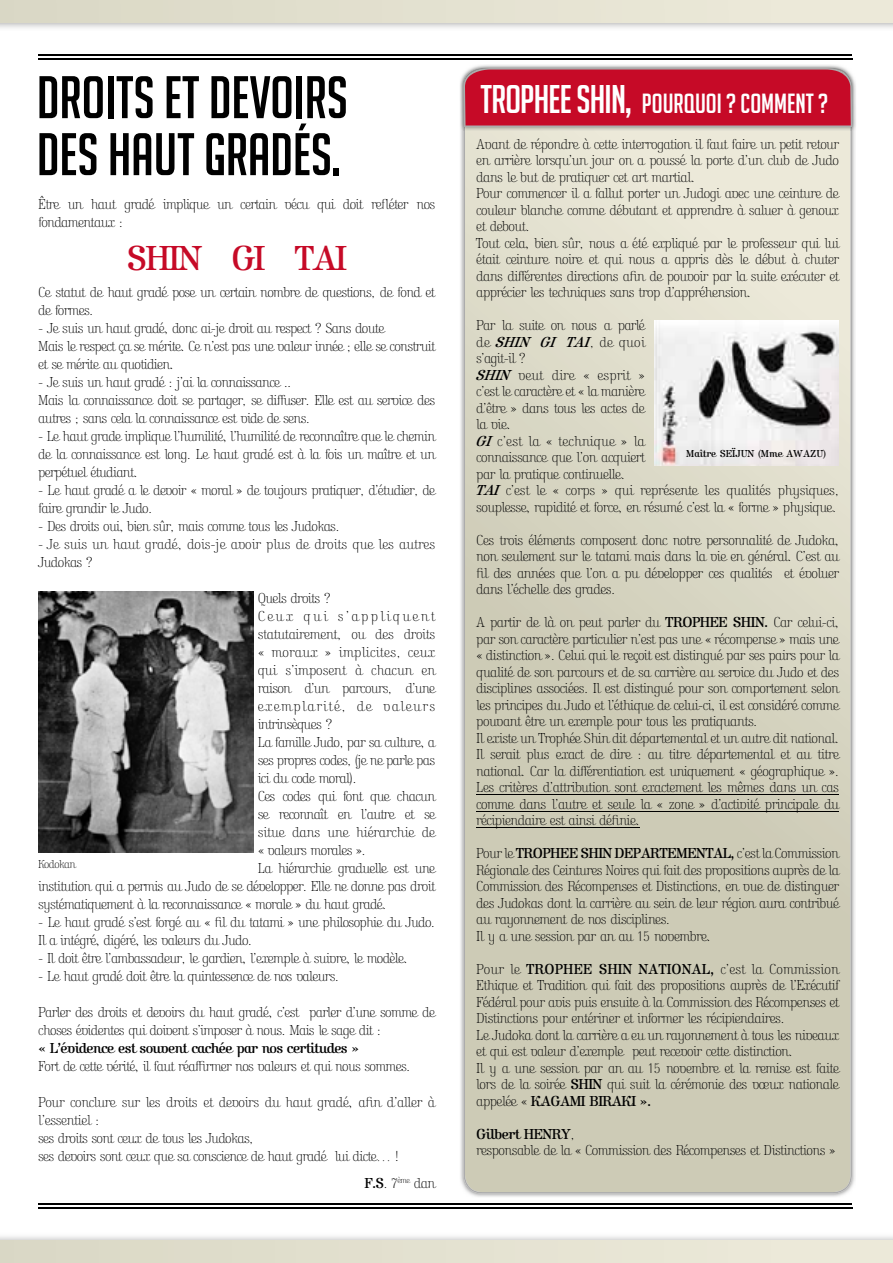
<style>
.page{position:relative;width:893px;height:1263px;background:#fff}
.page>*{position:absolute;margin:0;border:0;box-sizing:border-box;transform-origin:0 0}
.t1{font:58.5px/57px "Big Noodle Titling";color:#000}
.t2{font:36px "Kursivschrift Stehend";letter-spacing:-.045em;color:#c60a27}
.t3{font:27px "Big Noodle Titling";color:#fff}
.t4{font:15px/16.5px "Kursivschrift Steh Har";letter-spacing:-.035em;color:#000}
.t5{font:15px/33px "Kursivschrift Stehend";letter-spacing:-.035em;color:#000}
.t6{font:15px/18px "Kursivschrift Steh Har";letter-spacing:-.005em;color:#000}
.t7{font:15px "Kursivschrift Steh Har";letter-spacing:.015em;color:#000}
.t8{font:15px "Kursivschrift Steh Har";letter-spacing:.095em;color:#000}
.t9{font:15px "Kursivschrift Steh Har";letter-spacing:.155em;color:#000}
.t10{font:12px "Kursivschrift Steh Har";letter-spacing:-.045em;color:#000}
.t11{font:10.5px "Kursivschrift Stehend";letter-spacing:-.005em;color:#000}
.s1{font-family:"Kursivschrift Stehend"}
.s2{font-size:39px}
.s3{font-family:"Kursivschrift Liegend"}
.s4{font-family:"Kursivschrift Steh Har"}
</style>
<div class="page">
<div style="left:0;top:0;width:893px;height:23px;background:#e4e2d1"></div>
<div style="left:0;top:1241px;width:893px;height:22px;background:#e4e2d1"></div>
<hr style="left:38px;top:54px;width:813px;height:2px;background:#000">
<hr style="left:38px;top:1203px;width:813px;height:1px;background:#000">
<hr style="left:38px;top:58px;width:815px;height:2px;background:#000">
<hr style="left:38px;top:1207px;width:815px;height:2px;background:#000">
<svg style="left:463px;top:131px;width:389px;height:1062px;background:#d5d3c0"></svg>
<img style="left:460px;top:65px;width:396px;height:66px">
<img style="left:463px;top:127px;width:389px;height:4px">
<svg style="left:463px;top:68px;width:389px;height:59px;background:#c41530"></svg>
<hr style="left:476px;top:794px;width:363px;height:1px;background:#000">
<hr style="left:476px;top:811px;width:363px;height:1px;background:#000">
<hr style="left:476px;top:827px;width:164px;height:1px;background:#000">
<img style="left:38px;top:591px;width:216px;height:262px">
<img style="left:654px;top:321px;width:185px;height:144px">
<h1 class="t1" style="left:37px;top:69px;width:312px">DROITS ET DEVOIRS<br>DES HAUT GRADÉS.</h1>
<p class="t4" style="left:38px;top:196px;width:398px;line-height:18px">Être un haut gradé implique un certain vécu qui doit refléter nos fondamentaux :</p>
<h2 class="t2" style="left:127px;top:238px;width:222px">SHIN GI TAI</h2>
<p class="t4" style="left:38px;top:284px;width:398px;line-height:18px">Ce statut de haut gradé pose un certain nombre de questions, de fond et de formes.</p>
<p class="t4" style="left:38px;top:320px;width:398px;line-height:18px">- Je suis un haut gradé, donc ai-je droit au respect ? Sans doute<br>Mais le respect ça se mérite. Ce n’est pas une valeur innée ; elle se construit et se mérite au quotidien.</p>
<p class="t4" style="left:38px;top:374px;width:398px;line-height:18px">- Je suis un haut gradé : j’ai la connaissance ..<br>Mais la connaissance doit se partager, se diffuser. Elle est au service des autres ; sans cela la connaissance est vide de sens.</p>
<p class="t4" style="left:38px;top:428px;width:398px;line-height:18px;text-align:justify">- Le haut grade implique l’humilité, l’humilité de reconnaître que le chemin de la connaissance est long. Le haut gradé est à la fois un maître et un perpétuel étudiant.</p>
<p class="t4" style="left:38px;top:482px;width:398px;line-height:18px">- Le haut gradé a le devoir « moral » de toujours pratiquer, d’étudier, de faire grandir le Judo.</p>
<p class="t4" style="left:38px;top:519px;width:303px">- Des droits oui, bien sûr, mais comme tous les Judokas.</p>
<p class="t6" style="left:38px;top:536px;width:398px">- Je suis un haut gradé, dois-je avoir plus de droits que les autres<br>Judokas ?</p>
<p class="t4" style="left:258px;top:591px;width:75px">Quels droits ?</p>
<p class="t9" style="left:258px;top:608px;width:179px">Ceux qui s’appliquent</p>
<p class="t4" style="left:258px;top:627px;width:179px">statutairement, ou des droits</p>
<p class="t7" style="left:258px;top:644px;width:179px">« moraux » implicites, ceux</p>
<p class="t6" style="left:258px;top:662px;width:179px">qui s’imposent à chacun en</p>
<p class="t4" style="left:258px;top:681px;width:179px">raison d’un parcours, d’une</p>
<p class="t8" style="left:258px;top:698px;width:179px">exemplarité, de valeurs</p>
<p class="t4" style="left:258px;top:717px;width:76px">intrinsèques ?</p>
<p class="t4" style="left:258px;top:735px;width:179px">La famille Judo, par sa culture, a</p>
<p class="t4" style="left:258px;top:753px;width:179px">ses propres codes, (je ne parle pas</p>
<p class="t4" style="left:258px;top:771px;width:100px">ici du code moral).</p>
<p class="t4" style="left:258px;top:789px;width:179px">Ces codes qui font que chacun</p>
<p class="t4" style="left:258px;top:807px;width:179px">se reconnaît en l’autre et se</p>
<p class="t6" style="left:258px;top:824px;width:179px">situe dans une hiérarchie de</p>
<p class="t4" style="left:258px;top:843px;width:110px">« valeurs morales ».</p>
<p class="t4" style="left:258px;top:861px;width:179px">La hiérarchie graduelle est une</p>
<p class="t4" style="left:38px;top:879px;width:398px">institution qui a permis au Judo de se développer. Elle ne donne pas droit</p>
<p class="t4" style="left:38px;top:897px;width:350px">systématiquement à la reconnaissance « morale » du haut gradé.</p>
<p class="t4" style="left:38px;top:914px;width:398px;line-height:18px">- Le haut gradé s’est forgé au « fil du tatami » une philosophie du Judo.<br>Il a intégré, digéré, les valeurs du Judo.</p>
<p class="t4" style="left:38px;top:951px;width:371px">- Il doit être l’ambassadeur, le gardien, l’exemple à suivre, le modèle.</p>
<p class="t4" style="left:38px;top:969px;width:302px">- Le haut gradé doit être la quintessence de nos valeurs.</p>
<p class="t4" style="left:38px;top:1004px;width:398px;line-height:18px">Parler des droits et devoirs du haut gradé, c’est parler d’une somme de choses évidentes qui doivent s’imposer à nous. Mais le sage dit :</p>
<p class="t5" style="left:38px;top:1032px;width:322px">« L’évidence est souvent cachée par nos certitudes »</p>
<p class="t4" style="left:38px;top:1059px;width:374px">Fort de cette vérité, il faut réaffirmer nos valeurs et qui nous sommes.</p>
<p class="t4" style="left:38px;top:1094px;width:398px;line-height:18px">Pour conclure sur les droits et devoirs du haut gradé, afin d’aller à l’essentiel :<br>ses droits sont ceux de tous les Judokas,<br>ses devoirs sont ceux que sa conscience de haut gradé lui dicte… !</p>
<p class="t4" style="left:364px;top:1176px;width:72px"><span class="s1">F.S</span>. 7<sup>ème</sup> dan</p>
<p class="t10" style="left:38px;top:857px;width:39px">Kodokan</p>
<h3 class="t3" style="left:480px;top:89px;width:349px"><span class="s2">TROPHEE SHIN,</span> POURQUOI ? COMMENT ?</h3>
<p class="t4" style="left:476px;top:136px;width:364px">Avant de répondre à cette interrogation il faut faire un petit retour en arrière lorsqu’un jour on a poussé la porte d’un club de Judo dans le but de pratiquer cet art martial.<br>Pour commencer il a fallut porter un Judogi avec une ceinture de couleur blanche comme débutant et apprendre à saluer à genoux et debout.<br>Tout cela, bien sûr, nous a été expliqué par le professeur qui lui était ceinture noire et qui nous a appris dès le début à chuter dans différentes directions afin de pouvoir par la suite exécuter et apprécier les techniques sans trop d’appréhension.</p>
<p class="t4" style="left:476px;top:317px;width:364px">Par la suite on nous a parlé<br>de <span class="s3">SHIN GI TAI</span>, de quoi<br>s’agit-il ?<br><span class="s3">SHIN</span> veut dire « esprit »<br>c’est le caractère et « la manière<br>d’être » dans tous les actes de<br>la vie.<br><span class="s3">GI</span> c’est la « technique » la<br>connaissance que l’on acquiert<br>par la pratique continuelle.<br><span class="s3">TAI</span> c’est le « corps » qui représente les qualités physiques, souplesse, rapidité et force, en résumé c’est la « forme » physique.</p>
<p class="t4" style="left:476px;top:532px;width:364px;text-align:justify">Ces trois éléments composent donc notre personnalité de Judoka, non seulement sur le tatami mais dans la vie en général. C’est au fil des années que l’on a pu développer ces qualités et évoluer dans l’échelle des grades.</p>
<p class="t4" style="left:476px;top:614px;width:364px">A partir de là on peut parler du <span class="s1">TROPHEE SHIN.</span> Car celui-ci, par son caractère particulier n’est pas une « récompense » mais une « distinction ». Celui qui le reçoit est distingué par ses pairs pour la qualité de son parcours et de sa carrière au service du Judo et des disciplines associées. Il est distingué pour son comportement selon les principes du Judo et l’éthique de celui-ci, il est considéré comme pouvant être un exemple pour tous les pratiquants.<br>Il existe un Trophée Shin dit départemental et un autre dit national.<br>Il serait plus exact de dire : au titre départemental et au titre national. Car la différentiation est uniquement « géographique ».<br>Les critères d’attribution sont exactement les mêmes dans un cas comme dans l’autre et seule la « zone » d’activité principale du récipiendaire est ainsi définie.</p>
<p class="t5" style="left:476px;top:837px;width:364px"><span class="s4">Pour le</span> TROPHEE SHIN DEPARTEMENTAL, <span class="s4">c’est la Commission</span></p>
<p class="t4" style="left:476px;top:862px;width:364px">Régionale des Ceintures Noires qui fait des propositions auprès de la Commission des Récompenses et Distinctions, en vue de distinguer des Judokas dont la carrière au sein de leur région aura contribué au rayonnement de nos disciplines.<br>Il y a une session par an au 15 novembre.</p>
<p class="t4" style="left:476px;top:961px;width:364px">Pour le <span class="s1">TROPHEE SHIN NATIONAL,</span> c’est la Commission Ethique et Tradition qui fait des propositions auprès de l’Exécutif Fédéral pour avis puis ensuite à la Commission des Récompenses et Distinctions pour entériner et informer les récipiendaires.<br>Le Judoka dont la carrière a eu un rayonnement à tous les niveaux et qui est valeur d’exemple peut recevoir cette distinction.<br>Il y a une session par an au 15 novembre et la remise est faite lors de la soirée <span class="s1">SHIN</span> qui suit la cérémonie des vœux nationale</p>
<p class="t5" style="left:476px;top:1084px;width:177px"><span class="s4">appelée «</span> KAGAMI BIRAKI ».<br>Gilbert HENRY<span class="s4">,</span></p>
<p class="t4" style="left:476px;top:1142px;width:361px">responsable de la « Commission des Récompenses et Distinctions »</p>
<p class="t11" style="left:686px;top:448px;width:142px">Maître SEÏJUN (Mme AWAZU)</p>
</div>
